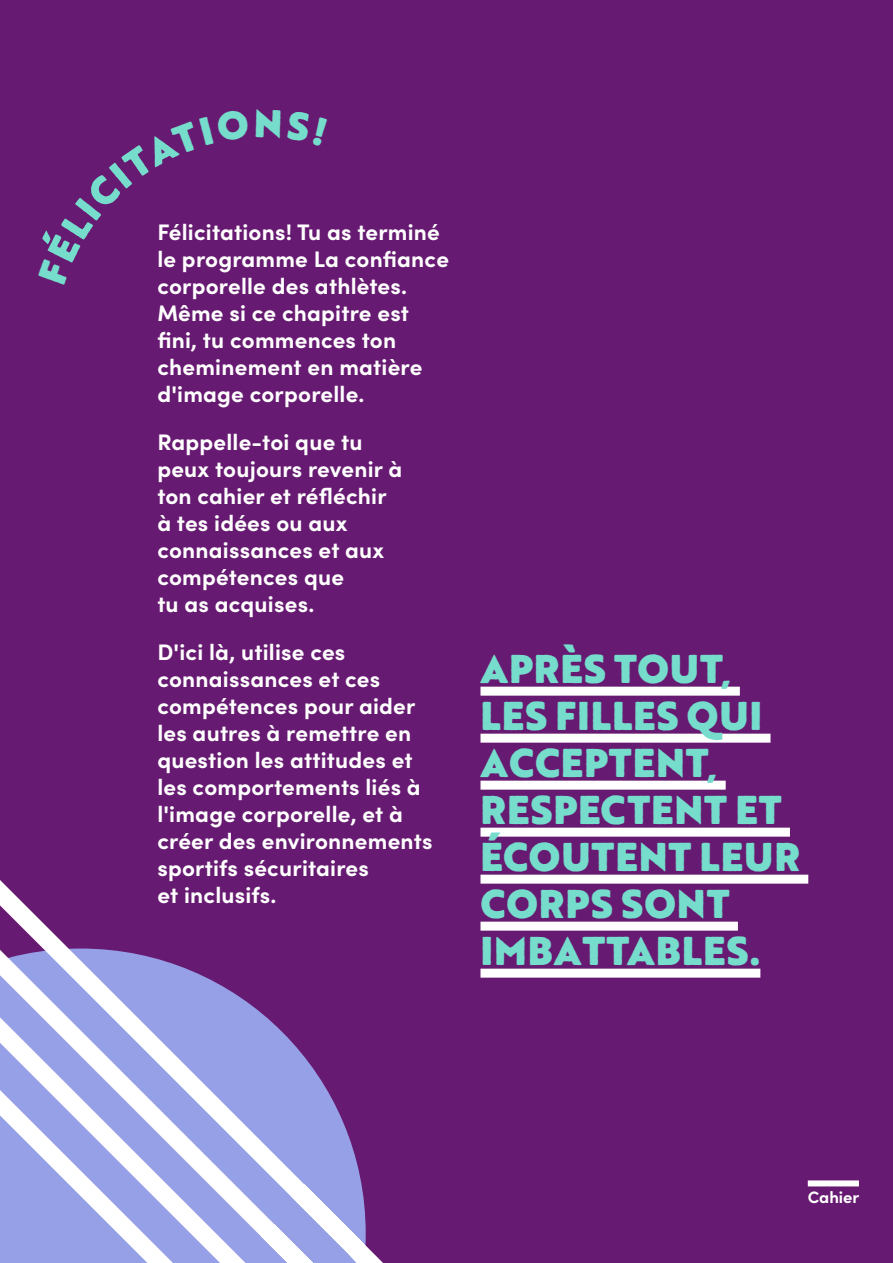
<style>
.page{position:relative;width:893px;height:1263px;background:#671a71}
.page>*{position:absolute;margin:0;border:0;box-sizing:border-box;transform-origin:0 0}
.t1{font:900 39.15px/47px "Brother 1816 Printed";letter-spacing:.02em;color:#76dccc}
.t2{font:700 22.5px/27px "Sofia Pro";letter-spacing:.01em;color:#fff}
.t3{font:700 16.5px "Sofia Pro";color:#fff}
</style>
<div class="page">
<svg style="left:0;top:733px;width:593px;height:530px"></svg>
<div style="left:437px;top:1180px;width:17px;height:6px;background:#671a71"></div>
<div style="left:808px;top:1180px;width:51px;height:6px;background:#fff"></div>
<div style="left:480px;top:687px;width:260px;height:9px;background:#fff"></div>
<div style="left:480px;top:734px;width:290px;height:9px;background:#fff"></div>
<div style="left:480px;top:781px;width:246px;height:9px;background:#fff"></div>
<div style="left:480px;top:828px;width:310px;height:9px;background:#fff"></div>
<div style="left:480px;top:875px;width:328px;height:9px;background:#fff"></div>
<div style="left:480px;top:922px;width:258px;height:9px;background:#fff"></div>
<div style="left:480px;top:969px;width:280px;height:9px;background:#fff"></div>
<p class="t2" style="left:157px;top:216px;width:293px">Félicitations! Tu as terminé le programme La confiance corporelle des athlètes.<br>Même si ce chapitre est fini, tu commences ton cheminement en matière d'image corporelle.</p>
<p class="t2" style="left:157px;top:427px;width:246px">Rappelle-toi que tu peux toujours revenir à ton cahier et réfléchir à tes idées ou aux connaissances et aux compétences que<br>tu as acquises.</p>
<p class="t2" style="left:157px;top:637px;width:277px">D'ici là, utilise ces connaissances et ces compétences pour aider les autres à remettre en question les attitudes et les comportements liés à l'image corporelle, et à créer des environnements sportifs sécuritaires<br>et inclusifs.</p>
<h1 class="t1" style="left:480px;top:644px;width:321px">APRÈS TOUT,<br>LES FILLES QUI<br>ACCEPTENT,<br>RESPECTENT ET<br>ÉCOUTENT LEUR<br>CORPS SONT<br>IMBATTABLES.</h1>
<p class="t3" style="left:808px;top:1185px;width:53px">Cahier</p>
</div>
